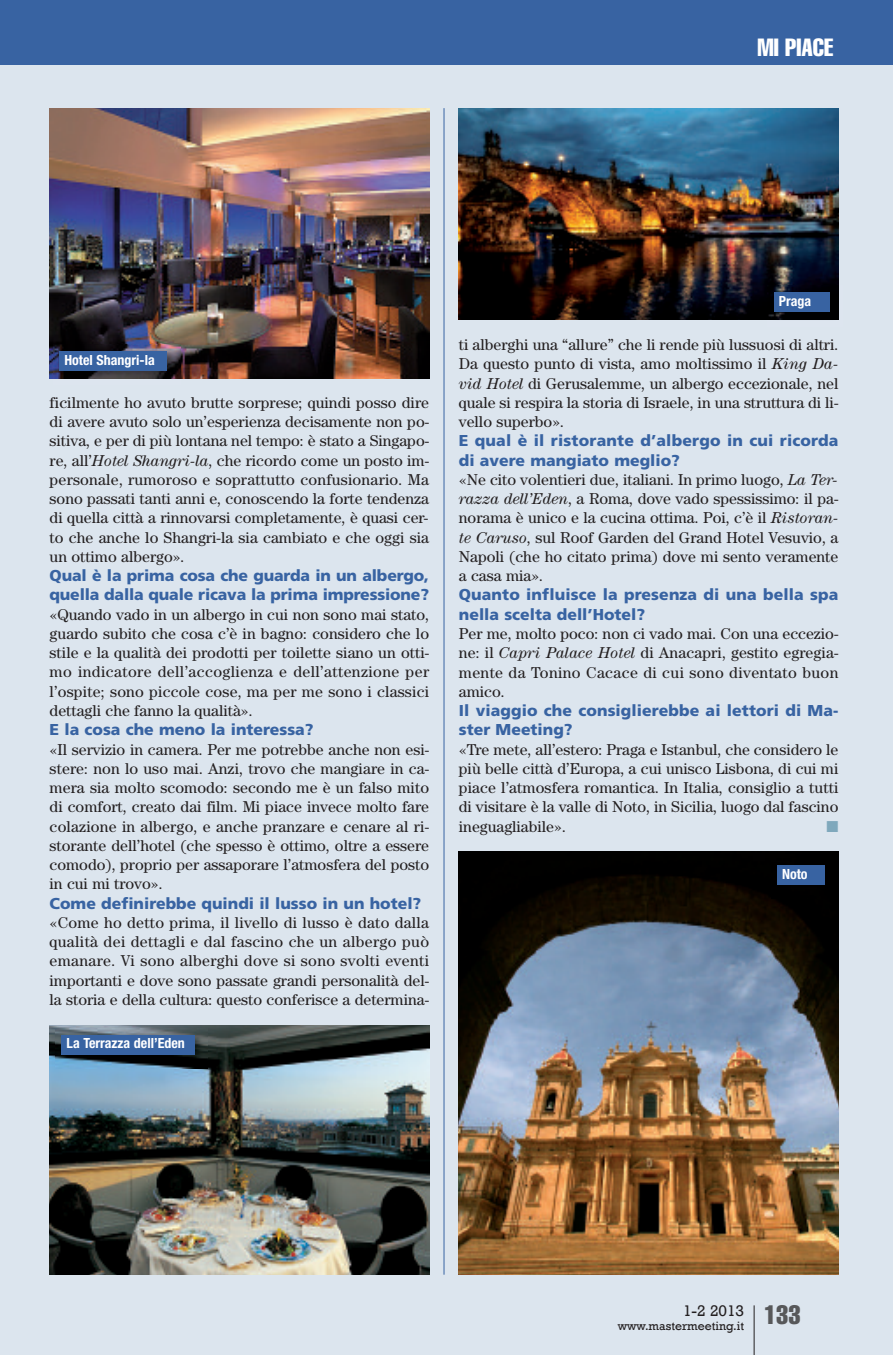
<style>
.page{position:relative;width:893px;height:1355px;background:#fff}
.page>*{position:absolute;margin:0;border:0;box-sizing:border-box;transform-origin:0 0}
.t1{font:extra-condensed 24.5px "Helvetica";color:#fff}
.t2{font:15.75px/19.2px "Century";color:#231f20;text-align:justify}
.t3{font:900 15.75px/19.2px "Frutiger";color:#3863a2}
.t4{font:15.75px "Rockwell";color:#231f20}
.t5{font:15.75px "Zapf Dingbats";color:#7fa8bc}
.t6{font:700 condensed 14px "Helvetica Neue";color:#fff}
.t7{font:12.25px "Rockwell";color:#231f20}
.s1{font-style:italic}
</style>
<div class="page">
<div style="left:0;top:64px;width:893px;height:1290px;background:#dce5ee"></div>
<hr style="left:754px;top:1305px;width:1px;height:49px;background:#231f20">
<hr style="left:444px;top:108px;width:1px;height:1166px;background:#3863a2">
<div style="left:0;top:0;width:893px;height:64px;background:#3863a2"></div>
<img style="left:459px;top:108px;width:379px;height:211px">
<img style="left:50px;top:1025px;width:379px;height:249px">
<img style="left:50px;top:108px;width:379px;height:271px">
<img style="left:459px;top:851px;width:379px;height:423px">
<div style="left:771px;top:858px;width:67px;height:40px;background:#000"></div>
<div style="left:777px;top:864px;width:48px;height:20px;background:#3863a2"></div>
<img style="left:56px;top:1027px;width:152px;height:41px">
<div style="left:62px;top:1034px;width:133px;height:20px;background:#3863a2"></div>
<img style="left:53px;top:344px;width:128px;height:35px">
<div style="left:60px;top:351px;width:107px;height:20px;background:#3863a2"></div>
<img style="left:767px;top:286px;width:72px;height:34px">
<div style="left:774px;top:292px;width:55px;height:20px;background:#3863a2"></div>
<h1 class="t1" style="left:757px;top:39px;width:77px">MI PIACE</h1>
<p class="t6" style="left:64px;top:354px;width:92px">Hotel Shangri-la</p>
<p class="t2" style="left:50px;top:394px;width:381px">ficilmente ho avuto brutte sorprese; quindi posso dire di avere avuto solo un’esperienza decisamente non po&shy;sitiva, e per di più lontana nel tempo: è stato a Singapo&shy;re, all’<span class="s1">Hotel Shangri-la</span>, che ricordo come un posto im&shy;personale, rumoroso e soprattutto confusionario. Ma sono passati tanti anni e, conoscendo la forte tendenza di quella città a rinnovarsi completamente, è quasi cer&shy;to che anche lo Shangri-la sia cambiato e che oggi sia un ottimo albergo».</p>
<p class="t3" style="left:50px;top:567px;width:381px">Qual è la prima cosa che guarda in un albergo, quella dalla quale ricava la prima impressione?</p>
<p class="t2" style="left:50px;top:606px;width:381px">«Quando vado in un albergo in cui non sono mai stato, guardo subito che cosa c’è in bagno: considero che lo stile e la qualità dei prodotti per toilette siano un otti&shy;mo indicatore dell’accoglienza e dell’attenzione per l’ospite; sono piccole cose, ma per me sono i classici dettagli che fanno la qualità».</p>
<p class="t3" style="left:50px;top:721px;width:266px">E la cosa che meno la interessa?</p>
<p class="t2" style="left:50px;top:740px;width:381px">«Il servizio in camera. Per me potrebbe anche non esi&shy;stere: non lo uso mai. Anzi, trovo che mangiare in ca&shy;mera sia molto scomodo: secondo me è un falso mito di comfort, creato dai film. Mi piace invece molto fare colazione in albergo, e anche pranzare e cenare al ri&shy;storante dell’hotel (che spesso è ottimo, oltre a essere comodo), proprio per assaporare l’atmosfera del posto in cui mi trovo».</p>
<p class="t3" style="left:50px;top:894px;width:373px">Come definirebbe quindi il lusso in un hotel?</p>
<p class="t2" style="left:50px;top:914px;width:381px">«Come ho detto prima, il livello di lusso è dato dalla qualità dei dettagli e dal fascino che un albergo può emanare. Vi sono alberghi dove si sono svolti eventi importanti e dove sono passate grandi personalità del&shy;la storia e della cultura: questo conferisce a determina-</p>
<p class="t6" style="left:67px;top:1038px;width:120px">La Terrazza dell’Eden</p>
<p class="t6" style="left:779px;top:296px;width:34px">Praga</p>
<p class="t2" style="left:459px;top:336px;width:381px">ti alberghi una “allure” che li rende più lussuosi di altri.<br>Da questo punto di vista, amo moltissimo il <span class="s1">King Da&shy;vid Hotel</span> di Gerusalemme, un albergo eccezionale, nel quale si respira la storia di Israele, in una struttura di li&shy;vello superbo».</p>
<p class="t3" style="left:459px;top:432px;width:381px">E qual è il ristorante d’albergo in cui ricorda di avere mangiato meglio?</p>
<p class="t2" style="left:459px;top:471px;width:381px">«Ne cito volentieri due, italiani. In primo luogo, <span class="s1">La Ter&shy;razza dell’Eden</span>, a Roma, dove vado spessissimo: il pa&shy;norama è unico e la cucina ottima. Poi, c’è il <span class="s1">Ristoran&shy;te Caruso</span>, sul Roof Garden del Grand Hotel Vesuvio, a Napoli (che ho citato prima) dove mi sento veramente a casa mia».</p>
<p class="t3" style="left:459px;top:586px;width:381px">Quanto influisce la presenza di una bella spa nella scelta dell’Hotel?</p>
<p class="t2" style="left:459px;top:625px;width:381px">Per me, molto poco: non ci vado mai. Con una eccezio&shy;ne: il <span class="s1">Capri Palace Hotel</span> di Anacapri, gestito egregia&shy;mente da Tonino Cacace di cui sono diventato buon amico.</p>
<p class="t3" style="left:459px;top:702px;width:381px">Il viaggio che consiglierebbe ai lettori di Ma&shy;ster Meeting?</p>
<p class="t2" style="left:459px;top:741px;width:381px">«Tre mete, all’estero: Praga e Istanbul, che considero le più belle città d’Europa, a cui unisco Lisbona, di cui mi piace l’atmosfera romantica. In Italia, consiglio a tutti di visitare è la valle di Noto, in Sicilia, luogo dal fascino ineguagliabile».</p>
<p class="t5" style="left:826px;top:817px;width:13px">■</p>
<p class="t6" style="left:782px;top:868px;width:27px">Noto</p>
<p class="t7" style="left:618px;top:1318px;width:184px">www.mastermeeting.it <sup>133</sup></p>
<p class="t4" style="left:683px;top:1300px;width:63px">1-2 2013</p>
</div>
